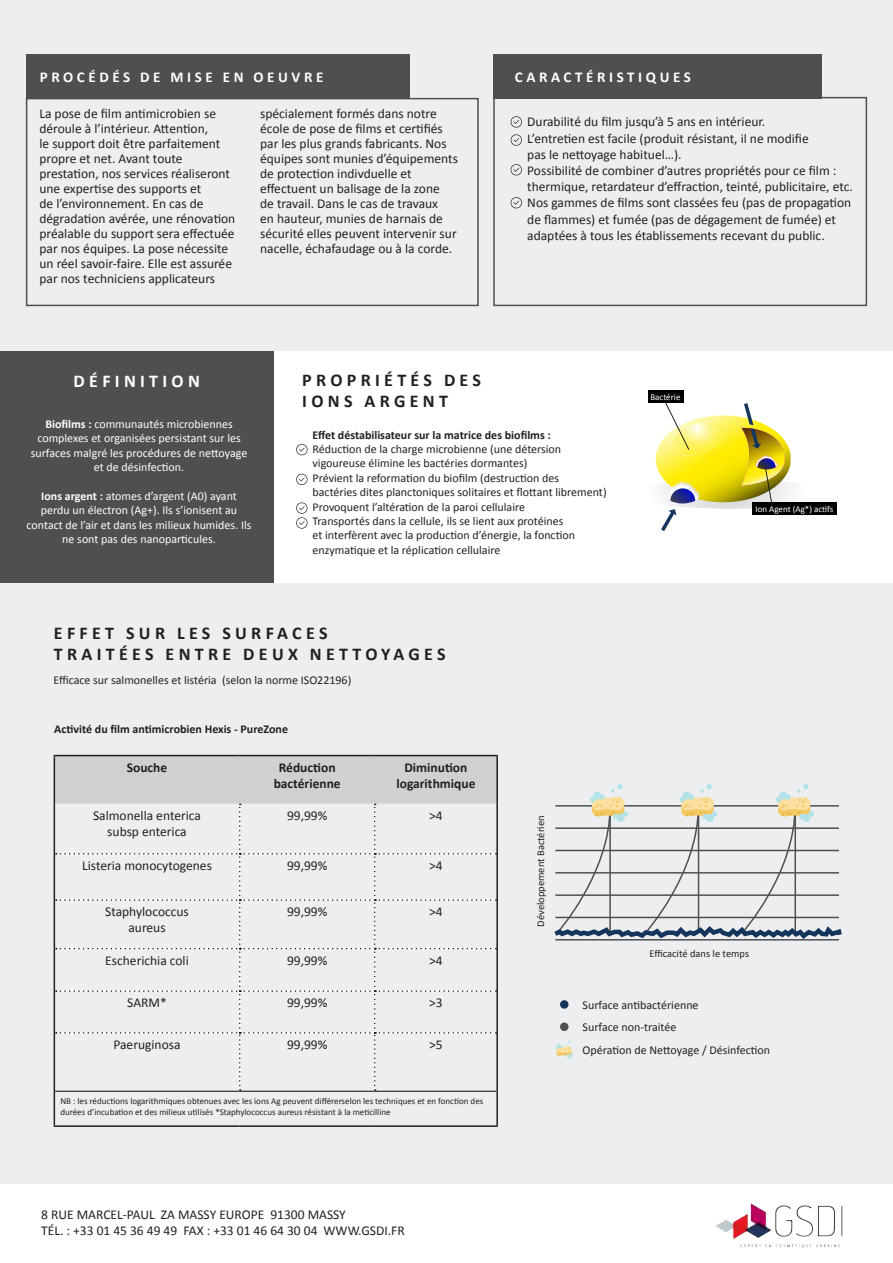
<style>
.page{position:relative;width:893px;height:1263px;background:#fff}
.page>*{position:absolute;margin:0;border:0;box-sizing:border-box;transform-origin:0 0}
.t1{font:700 18px/21.6px "Calibri";letter-spacing:.24em;color:#231f20}
.t2{font:700 18px "Calibri";letter-spacing:.24em;color:#fff}
.t3{font:700 15px "Calibri";letter-spacing:.24em;color:#fff}
.t4{font:13.5px/15px "Calibri";color:#231f20}
.t5{font:700 13.5px/16.2px "Calibri";color:#231f20;text-align:center}
.t6{font:12px/14.4px "Calibri";color:#231f20}
.t7{font:12px/14.4px "Calibri";color:#fff;text-align:center}
.t8{font:700 12px "Calibri";color:#231f20}
.t9{font:10.5px "Calibri";color:#231f20}
.t10{font:9px/10.8px "Calibri";color:#231f20}
.t11{font:9px "Calibri";color:#fff}
.s1{font-weight:700}
</style>
<div class="page">
<div style="left:0;top:583px;width:893px;height:600px;background:#edeef0"></div>
<div style="left:0;top:351px;width:274px;height:232px;background:#4e4f50"></div>
<div style="left:0;top:0;width:893px;height:351px;background:#edeef0"></div>
<img style="left:716px;top:1204px;width:56px;height:35px">
<img style="left:775px;top:1205px;width:68px;height:32px">
<img style="left:740px;top:1244px;width:100px;height:4px">
<div style="left:26px;top:98px;width:453px;height:208px;background:#edeef0;border:2px solid #4e4f50"></div>
<div style="left:26px;top:54px;width:384px;height:45px;background:#4e4f50"></div>
<div style="left:493px;top:97px;width:374px;height:209px;background:#edeef0;border:2px solid #4e4f50"></div>
<div style="left:493px;top:54px;width:328px;height:45px;background:#4e4f50"></div>
<svg style="left:511px;top:134px;width:11px;height:12px"></svg>
<svg style="left:511px;top:164px;width:11px;height:11px"></svg>
<svg style="left:511px;top:197px;width:11px;height:11px"></svg>
<svg style="left:511px;top:116px;width:11px;height:12px"></svg>
<svg style="left:55px;top:756px;width:441px;height:335px"></svg>
<hr style="left:54px;top:755px;width:186px;height:1px;background:#231f20">
<hr style="left:54px;top:756px;width:1px;height:48px;background:#231f20">
<hr style="left:240px;top:755px;width:135px;height:1px;background:#231f20">
<hr style="left:375px;top:755px;width:123px;height:1px;background:#231f20">
<hr style="left:496px;top:756px;width:2px;height:48px;background:#231f20">
<hr style="left:54px;top:804px;width:1px;height:50px;background:#231f20">
<hr style="left:496px;top:804px;width:2px;height:50px;background:#231f20">
<hr style="left:54px;top:854px;width:1px;height:46px;background:#231f20">
<hr style="left:496px;top:854px;width:2px;height:46px;background:#231f20">
<hr style="left:54px;top:900px;width:1px;height:49px;background:#231f20">
<hr style="left:496px;top:900px;width:2px;height:49px;background:#231f20">
<hr style="left:54px;top:949px;width:1px;height:42px;background:#231f20">
<hr style="left:496px;top:949px;width:2px;height:42px;background:#231f20">
<hr style="left:54px;top:991px;width:1px;height:42px;background:#231f20">
<hr style="left:496px;top:991px;width:2px;height:42px;background:#231f20">
<hr style="left:54px;top:1033px;width:1px;height:58px;background:#231f20">
<hr style="left:496px;top:1033px;width:2px;height:58px;background:#231f20">
<hr style="left:54px;top:1091px;width:1px;height:34px;background:#231f20">
<hr style="left:496px;top:1091px;width:2px;height:34px;background:#231f20">
<hr style="left:54px;top:1125px;width:186px;height:2px;background:#231f20">
<hr style="left:240px;top:1125px;width:135px;height:2px;background:#231f20">
<hr style="left:375px;top:1125px;width:123px;height:2px;background:#231f20">
<hr style="left:55px;top:1091px;width:185px;height:1px;background:#231f20">
<hr style="left:240px;top:1091px;width:135px;height:1px;background:#231f20">
<hr style="left:375px;top:1091px;width:121px;height:1px;background:#231f20">
<svg style="left:296px;top:444px;width:11px;height:11px"></svg>
<svg style="left:296px;top:474px;width:11px;height:11px"></svg>
<svg style="left:296px;top:502px;width:11px;height:27px"></svg>
<svg style="left:555px;top:1040px;width:18px;height:18px"></svg>
<svg style="left:554px;top:784px;width:288px;height:157px"></svg>
<div style="left:802px;top:814px;width:9px;height:8px;background:#b3e3e8;border-radius:50%"></div>
<svg style="left:628px;top:479px;width:207px;height:30px"></svg>
<div style="left:560px;top:1000px;width:8px;height:9px;background:#16355d;border-radius:50%"></div>
<div style="left:560px;top:1022px;width:8px;height:9px;background:#4e4f50;border-radius:50%"></div>
<img style="left:656px;top:415px;width:134px;height:87px">
<img style="left:669px;top:421px;width:58px;height:34px">
<svg style="left:666px;top:483px;width:33px;height:18px"></svg>
<img style="left:670px;top:488px;width:25px;height:15px">
<svg style="left:661px;top:509px;width:16px;height:22px"></svg>
<svg style="left:665px;top:403px;width:24px;height:47px"></svg>
<div style="left:648px;top:391px;width:36px;height:12px;background:#000"></div>
<div style="left:753px;top:502px;width:84px;height:13px;background:#000"></div>
<img style="left:741px;top:403px;width:48px;height:104px">
<p class="t3" style="left:40px;top:68px;width:285px">PROCÉDÉS DE MISE EN OEUVRE</p>
<p class="t4" style="left:39px;top:106px;width:197px">La pose de film antimicrobien se déroule à l’intérieur. Attention,<br>le support doit être parfaitement propre et net. Avant toute prestation, nos services réaliseront une expertise des supports et<br>de l’environnement. En cas de dégradation avérée, une rénovation préalable du support sera effectuée par nos équipes. La pose nécessite un réel savoir-faire. Elle est assurée par nos techniciens applicateurs</p>
<p class="t4" style="left:260px;top:106px;width:199px">spécialement formés dans notre école de pose de films et certifiés par les plus grands fabricants. Nos équipes sont munies d’équipements de protection indivduelle et effectuent un balisage de la zone<br>de travail. Dans le cas de travaux<br>en hauteur, munies de harnais de sécurité elles peuvent intervenir sur nacelle, échafaudage ou à la corde.</p>
<p class="t4" style="left:527px;top:114px;width:327px;line-height:16.2px">Durabilité du film jusqu’à 5 ans en intérieur.<br>L’entretien est facile (produit résistant, il ne modifie<br>pas le nettoyage habituel…).<br>Possibilité de combiner d’autres propriétés pour ce film : thermique, retardateur d’effraction, teinté, publicitaire, etc.<br>Nos gammes de films sont classées feu (pas de propagation de flammes) et fumée (pas de dégagement de fumée) et adaptées à tous les établissements recevant du public.</p>
<p class="t3" style="left:515px;top:68px;width:178px">CARACTÉRISTIQUES</p>
<h1 class="t2" style="left:74px;top:370px;width:128px">DÉFINITION</h1>
<p class="t7" style="left:31px;top:417px;width:218px"><span class="s1">Biofilms :</span> communautés microbiennes complexes et organisées persistant sur les surfaces malgré les procédures de nettoyage et de désinfection.</p>
<p class="t7" style="left:27px;top:489px;width:226px"><span class="s1">Ions argent :</span> atomes d’argent (A0) ayant perdu un électron (Ag+). Ils s’ionisent au contact de l’air et dans les milieux humides. Ils ne sont pas des nanoparticules.</p>
<h1 class="t1" style="left:302px;top:369px;width:180px">PROPRIÉTÉS DES<br>IONS ARGENT</h1>
<p class="t8" style="left:313px;top:427px;width:240px">Effet déstabilisateur sur la matrice des biofilms :</p>
<p class="t6" style="left:313px;top:442px;width:296px">Réduction de la charge microbienne (une détersion vigoureuse élimine les bactéries dormantes)<br>Prévient la reformation du biofilm (destruction des bactéries dites planctoniques solitaires et flottant librement)<br>Provoquent l’altération de la paroi cellulaire<br>Transportés dans la cellule, ils se lient aux protéines<br>et interfèrent avec la production d’énergie, la fonction enzymatique et la réplication cellulaire</p>
<h1 class="t1" style="left:54px;top:622px;width:393px">EFFET SUR LES SURFACES<br>TRAITÉES ENTRE DEUX NETTOYAGES</h1>
<p class="t6" style="left:54px;top:673px;width:299px">Efficace sur salmonelles et listéria (selon la norme ISO22196)</p>
<p class="t8" style="left:54px;top:721px;width:235px">Activité du film antimicrobien Hexis - PureZone</p>
<p class="t11" style="left:650px;top:391px;width:32px">Bactérie</p>
<p class="t11" style="left:755px;top:503px;width:80px">Ion Agent (Ag*) actifs</p>
<p class="t5" style="left:127px;top:759px;width:42px">Souche</p>
<p class="t5" style="left:274px;top:759px;width:69px">Réduction bactérienne</p>
<p class="t5" style="left:396px;top:759px;width:81px">Diminution logarithmique</p>
<p class="t4" style="left:93px;top:807px;width:109px;line-height:16.2px;text-align:center">Salmonella enterica subsp enterica</p>
<p class="t4" style="left:287px;top:808px;width:42px">99,99%</p>
<p class="t4" style="left:429px;top:808px;width:15px">&gt;4</p>
<p class="t4" style="left:82px;top:858px;width:131px">Listeria monocytogenes</p>
<p class="t4" style="left:287px;top:858px;width:42px">99,99%</p>
<p class="t4" style="left:429px;top:858px;width:15px">&gt;4</p>
<p class="t4" style="left:105px;top:904px;width:85px;line-height:16.2px;text-align:center">Staphylococcus aureus</p>
<p class="t4" style="left:287px;top:904px;width:42px">99,99%</p>
<p class="t4" style="left:429px;top:904px;width:15px">&gt;4</p>
<p class="t4" style="left:105px;top:953px;width:85px">Escherichia coli</p>
<p class="t4" style="left:287px;top:953px;width:42px">99,99%</p>
<p class="t4" style="left:429px;top:953px;width:15px">&gt;4</p>
<p class="t4" style="left:127px;top:995px;width:41px">SARM*</p>
<p class="t4" style="left:287px;top:995px;width:42px">99,99%</p>
<p class="t4" style="left:429px;top:995px;width:15px">&gt;3</p>
<p class="t4" style="left:113px;top:1037px;width:69px">Paeruginosa</p>
<p class="t4" style="left:287px;top:1037px;width:42px">99,99%</p>
<p class="t4" style="left:429px;top:1037px;width:15px">&gt;5</p>
<p class="t10" style="left:60px;top:1096px;width:424px">NB : les réductions logarithmiques obtenues avec les ions Ag peuvent différerselon les techniques et en fonction des durées d’incubation et des milieux utilisés *Staphylococcus aureus résistant à la meticilline</p>
<p class="t4" style="left:41px;top:1206px;width:365px;line-height:16.2px">8 RUE MARCEL-PAUL ZA MASSY EUROPE 91300 MASSY<br>TÉL. : +33 01 45 36 49 49 FAX : +33 01 46 64 30 04 WWW.GSDI.FR</p>
<p class="t9" style="left:534px;top:927px;width:113px;rotate:-90deg">Développement Bactérien</p>
<p class="t9" style="left:649px;top:946px;width:101px">Efficacité dans le temps</p>
<p class="t6" style="left:583px;top:993px;width:189px;line-height:22.8px">Surface antibactérienne<br>Surface non-traitée<br>Opération de Nettoyage / Désinfection</p>
</div>
